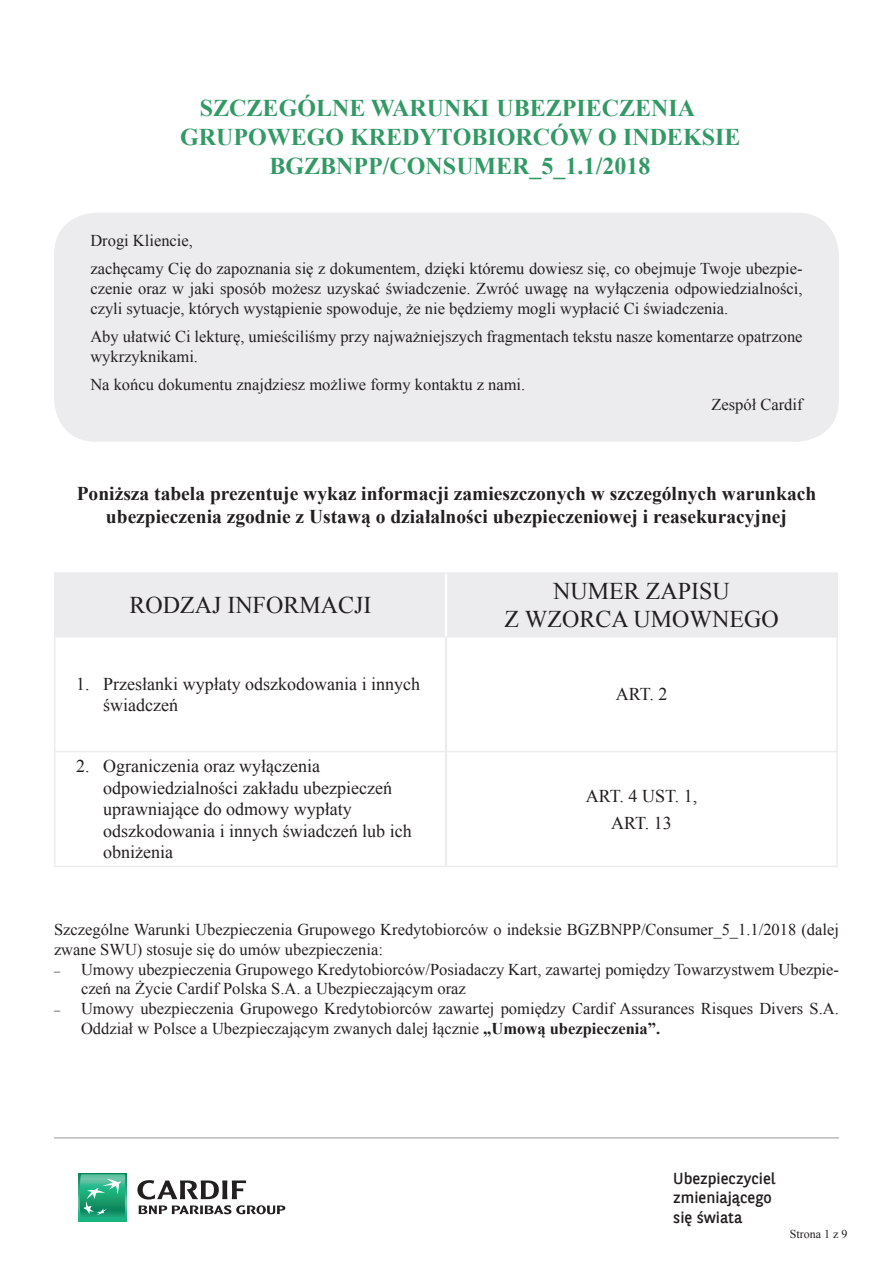
<style>
.page{position:relative;width:893px;height:1263px;background:#fff}
.page>*{position:absolute;margin:0;border:0;box-sizing:border-box;transform-origin:0 0}
._6_35{font:700 24px "Times New Roman";color:#329965}
.t1{font:24px/27.6px "Times New Roman";color:#231f20;text-align:center}
._6_35-2{font:700 19.5px/23.4px "Times New Roman";color:#231f20;text-align:center}
.t2{font:18px/21.6px "Times New Roman";color:#231f20}
._6_35-3{font:16.5px/19.8px "Times New Roman";color:#231f20}
.t3{font:15.9px "BNPP Sans";color:#231f20}
.t4{font:12px "Times New Roman";color:#231f20}
.s1{font-size:12px}
.s2{font-weight:700}
</style>
<div class="page">
<div style="left:55px;top:573px;width:391px;height:64px;background:#ececee"></div>
<div style="left:446px;top:573px;width:391px;height:64px;background:#ececee"></div>
<hr style="left:445px;top:637px;width:2px;height:114px;background:#ececee">
<hr style="left:445px;top:752px;width:2px;height:114px;background:#ececee">
<hr style="left:54px;top:572px;width:392px;height:2px;background:#ececee">
<hr style="left:54px;top:574px;width:2px;height:62px;background:#ececee">
<hr style="left:446px;top:572px;width:392px;height:2px;background:#ececee">
<hr style="left:836px;top:574px;width:2px;height:62px;background:#ececee">
<hr style="left:54px;top:636px;width:392px;height:1px;background:#ececee">
<hr style="left:54px;top:637px;width:2px;height:114px;background:#ececee">
<hr style="left:446px;top:636px;width:392px;height:1px;background:#ececee">
<hr style="left:836px;top:637px;width:2px;height:114px;background:#ececee">
<hr style="left:54px;top:751px;width:392px;height:1px;background:#ececee">
<hr style="left:54px;top:752px;width:2px;height:114px;background:#ececee">
<hr style="left:446px;top:751px;width:392px;height:1px;background:#ececee">
<hr style="left:836px;top:752px;width:2px;height:114px;background:#ececee">
<hr style="left:54px;top:866px;width:392px;height:1px;background:#ececee">
<hr style="left:446px;top:866px;width:392px;height:1px;background:#ececee">
<hr style="left:445px;top:574px;width:2px;height:62px;background:#fff">
<div style="left:54px;top:213px;width:785px;height:229px;background:#ececee;border-radius:43px"></div>
<hr style="left:54px;top:1137px;width:785px;height:1px;background:#939598">
<div style="left:79px;top:1174px;width:47px;height:47px;background:#18b483"></div>
<svg style="left:80px;top:1174px;width:45px;height:43px"></svg>
<svg style="left:139px;top:1205px;width:146px;height:9px"></svg>
<svg style="left:137px;top:1180px;width:109px;height:19px"></svg>
<p class="_6_35" style="left:200px;top:92px;width:497px">SZCZEGÓLNE WARUNKI UBEZPIECZENIA</p>
<p class="_6_35" style="left:180px;top:120px;width:562px">GRUPOWEGO KREDYTOBIORCÓW O INDEKSIE</p>
<p class="_6_35" style="left:270px;top:149px;width:382px">BGZBNPP/CONSUMER_5_1.1/2018</p>
<p class="_6_35-3" style="left:90px;top:230px;width:104px">Drogi Kliencie,</p>
<p class="_6_35-3" style="left:90px;top:259px;width:714px;text-align:justify">zachęcamy Cię do zapoznania się z dokumentem, dzięki któremu dowiesz się, co obejmuje Twoje ubezpie&shy;czenie oraz w jaki sposób możesz uzyskać świadczenie. Zwróć uwagę na wyłączenia odpowiedzialności, czyli sytuacje, których wystąpienie spowoduje, że nie będziemy mogli wypłacić Ci świadczenia.</p>
<p class="_6_35-3" style="left:90px;top:327px;width:714px">Aby ułatwić Ci lekturę, umieściliśmy przy najważniejszych fragmentach tekstu nasze komentarze opatrzone wykrzyknikami.</p>
<p class="_6_35-3" style="left:90px;top:375px;width:436px">Na końcu dokumentu znajdziesz możliwe formy kontaktu z nami.</p>
<p class="_6_35-3" style="left:711px;top:395px;width:93px">Zespół Cardif</p>
<p class="_6_35-2" style="left:77px;top:481px;width:741px">Poniższa tabela prezentuje wykaz informacji zamieszczonych w szczególnych warunkach ubezpieczenia zgodnie z Ustawą o działalności ubezpieczeniowej i reasekuracyjnej</p>
<p class="t1" style="left:129px;top:591px;width:243px">RODZAJ INFORMACJI</p>
<p class="t1" style="left:504px;top:577px;width:276px">NUMER ZAPISU<br>Z WZORCA UMOWNEGO</p>
<p class="t2" style="left:103px;top:673px;width:318px;line-height:20.7px;text-indent:-27px">1. Przesłanki wypłaty odszkodowania i innych świadczeń</p>
<p class="t2" style="left:616px;top:683px;width:53px">ART. 2</p>
<p class="t2" style="left:103px;top:755px;width:310px;text-indent:-27px">2. Ograniczenia oraz wyłączenia odpowiedzialności zakładu ubezpieczeń uprawniające do odmowy wypłaty odszkodowania i innych świadczeń lub ich obniżenia</p>
<p class="t2" style="left:586px;top:785px;width:113px">ART. 4 UST. 1,</p>
<p class="t2" style="left:611px;top:812px;width:62px">ART. 13</p>
<p class="_6_35-3" style="left:54px;top:919px;width:786px">Szczególne Warunki Ubezpieczenia Grupowego Kredytobiorców o indeksie BGZBNPP/Consumer_5_1.1/2018 (dalej zwane SWU) stosuje się do umów ubezpieczenia:</p>
<p class="_6_35-3" style="left:81px;top:959px;width:759px;text-indent:-27px"><span class="s1">–</span> Umowy ubezpieczenia Grupowego Kredytobiorców/Posiadaczy Kart, zawartej pomiędzy Towarzystwem Ubezpie&shy;czeń na Życie Cardif Polska S.A. a Ubezpieczającym oraz</p>
<p class="_6_35-3" style="left:81px;top:998px;width:759px;text-indent:-27px"><span class="s1">–</span> Umowy ubezpieczenia Grupowego Kredytobiorców zawartej pomiędzy Cardif Assurances Risques Divers S.A.<br>Oddział w Polsce a Ubezpieczającym zwanych dalej łącznie <span class="s2">„Umową ubezpieczenia”.</span></p>
<p class="t3" style="left:673px;top:1168px;width:104px">Ubezpieczyciel</p>
<p class="t3" style="left:673px;top:1187px;width:100px">zmieniającego</p>
<p class="t3" style="left:673px;top:1206px;width:70px">się świata</p>
<p class="t4" style="left:790px;top:1226px;width:59px">Strona 1 z 9</p>
</div>
